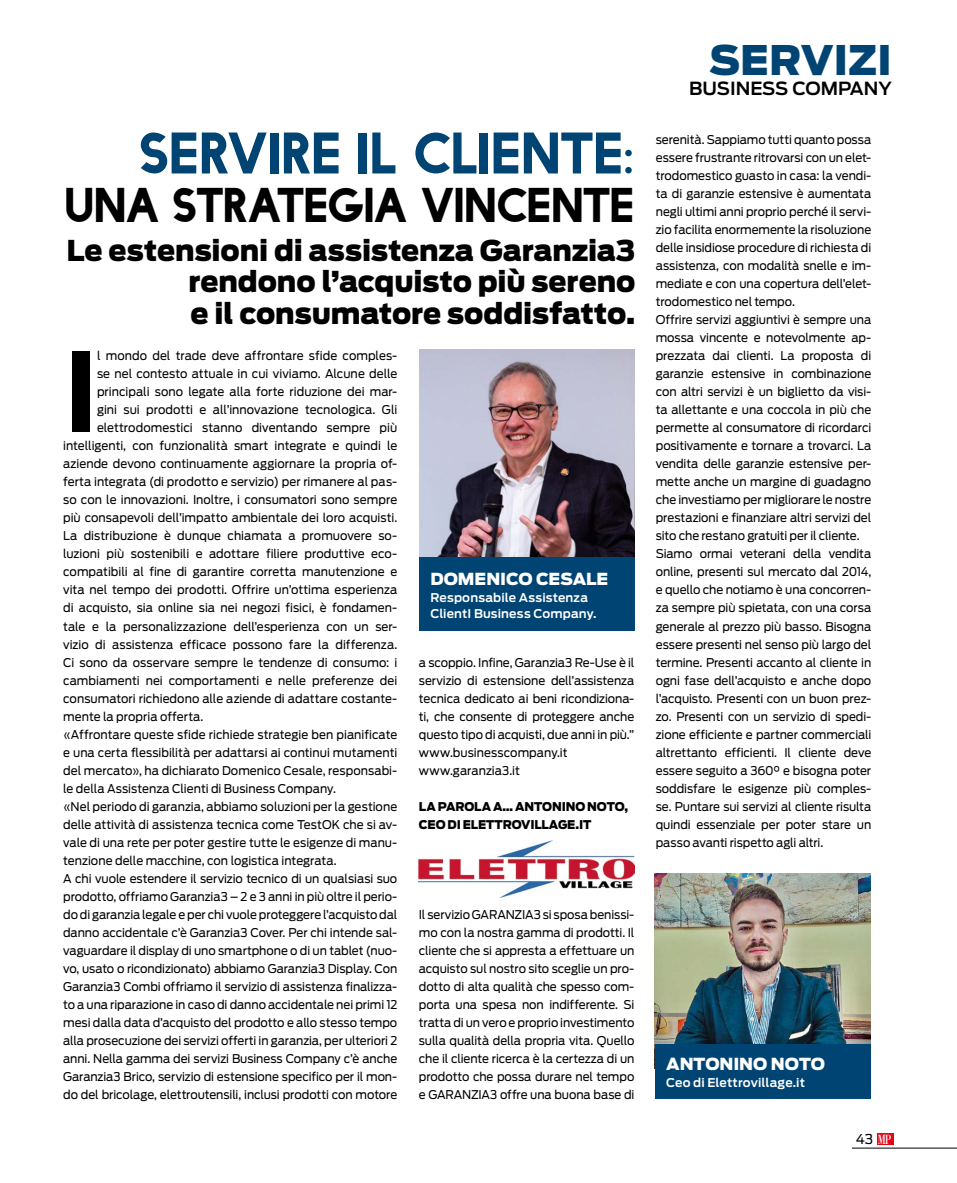
<style>
.page{position:relative;width:957px;height:1183px;background:#fff}
.page>*{position:absolute;margin:0;border:0;box-sizing:border-box;transform-origin:0 0}
.t1{font:700 109.2px "Ford Antenna";color:#000;scale:.96 1}
.t2{font:54px "Facile Sans";letter-spacing:.01em;color:#004473}
.t3{font:45px "Facile Sans";letter-spacing:-.015em;color:#000}
.t4{font:900 40.5px "Ford Antenna";color:#004473}
.t5{font:900 28.5px/31.5px "Ford Antenna";letter-spacing:-.005em;color:#000;text-align:justify}
.t6{font:600 18px "Ford Antenna";color:#000}
.t7{font:900 16.5px "Ford Antenna";letter-spacing:-.005em;color:#fff}
.t8{font:13.5px "Ford Antenna";color:#000}
.t9{font:12px/18px "Ford Antenna";letter-spacing:-.005em;color:#000;scale:.96 1}
.t10{font:600 12px/16.5px "Ford Antenna";letter-spacing:.01em;color:#fff}
.t11{font:900 12px/18px "Ford Antenna";letter-spacing:-.01em;color:#000;scale:.96 1}
.s1{font-family:"Bodoni";font-size:13.8px;color:#fff}
</style>
<div class="page">
<hr style="left:852px;top:1147px;width:105px;height:1px;background:#000">
<div style="left:877px;top:1133px;width:16px;height:11px;background:#e30613"></div>
<img style="left:419px;top:840px;width:215px;height:57px">
<img style="left:419px;top:349px;width:215px;height:207px">
<div style="left:419px;top:556px;width:215px;height:74px;background:#004473"></div>
<img style="left:655px;top:873px;width:215px;height:170px">
<div style="left:655px;top:1043px;width:215px;height:55px;background:#004473"></div>
<h2 class="t2" style="left:141px;top:123px;width:496px">SERVIRE IL CLIENTE:</h2>
<h3 class="t3" style="left:66px;top:179px;width:570px">UNA STRATEGIA VINCENTE</h3>
<h3 class="t5" style="left:188px;top:232px;width:448px;text-indent:-122px">Le estensioni di assistenza Garanzia3 rendono l’acquisto più sereno e il consumatore soddisfatto.</h3>
<h1 class="t1" style="left:63px;top:294px;width:38px">I</h1>
<p class="t9" style="left:97px;top:345px;width:314px">l mondo del trade deve affrontare sfide comples-</p>
<p class="t9" style="left:97px;top:363px;width:314px">se nel contesto attuale in cui viviamo. Alcune delle</p>
<p class="t9" style="left:97px;top:381px;width:314px">principali sono legate alla forte riduzione dei mar-</p>
<p class="t9" style="left:97px;top:399px;width:314px">gini sui prodotti e all’innovazione tecnologica. Gli</p>
<p class="t9" style="left:97px;top:417px;width:314px">elettrodomestici stanno diventando sempre più</p>
<p class="t9" style="left:63px;top:435px;width:349px">intelligenti, con funzionalità smart integrate e quindi le</p>
<p class="t9" style="left:63px;top:453px;width:349px">aziende devono continuamente aggiornare la propria of-</p>
<p class="t9" style="left:63px;top:471px;width:350px">ferta integrata (di prodotto e servizio) per rimanere al pas-</p>
<p class="t9" style="left:63px;top:489px;width:350px">so con le innovazioni. Inoltre, i consumatori sono sempre</p>
<p class="t9" style="left:63px;top:507px;width:349px">più consapevoli dell’impatto ambientale dei loro acquisti.</p>
<p class="t9" style="left:63px;top:525px;width:350px">La distribuzione è dunque chiamata a promuovere so-</p>
<p class="t9" style="left:63px;top:543px;width:349px">luzioni più sostenibili e adottare filiere produttive eco-</p>
<p class="t9" style="left:63px;top:561px;width:350px">compatibili al fine di garantire corretta manutenzione e</p>
<p class="t9" style="left:63px;top:579px;width:349px">vita nel tempo dei prodotti. Offrire un’ottima esperienza</p>
<p class="t9" style="left:63px;top:597px;width:350px">di acquisto, sia online sia nei negozi fisici, è fondamen-</p>
<p class="t9" style="left:63px;top:615px;width:350px">tale e la personalizzazione dell’esperienza con un ser-</p>
<p class="t9" style="left:63px;top:633px;width:349px">vizio di assistenza efficace possono fare la differenza.</p>
<p class="t9" style="left:63px;top:651px;width:350px">Ci sono da osservare sempre le tendenze di consumo: i</p>
<p class="t9" style="left:63px;top:669px;width:349px">cambiamenti nei comportamenti e nelle preferenze dei</p>
<p class="t9" style="left:63px;top:687px;width:350px">consumatori richiedono alle aziende di adattare costante-</p>
<p class="t9" style="left:63px;top:705px;width:148px">mente la propria offerta.</p>
<p class="t9" style="left:63px;top:723px;width:349px">«Affrontare queste sfide richiede strategie ben pianificate</p>
<p class="t9" style="left:63px;top:741px;width:349px">e una certa flessibilità per adattarsi ai continui mutamenti</p>
<p class="t9" style="left:63px;top:759px;width:350px">del mercato», ha dichiarato Domenico Cesale, responsabi-</p>
<p class="t9" style="left:63px;top:777px;width:286px">le della Assistenza Clienti di Business Company.</p>
<p class="t9" style="left:63px;top:795px;width:349px">«Nel periodo di garanzia, abbiamo soluzioni per la gestione</p>
<p class="t9" style="left:63px;top:813px;width:350px">delle attività di assistenza tecnica come TestOK che si av-</p>
<p class="t9" style="left:63px;top:831px;width:350px">vale di una rete per poter gestire tutte le esigenze di manu-</p>
<p class="t9" style="left:63px;top:849px;width:286px">tenzione delle macchine, con logistica integrata.</p>
<p class="t9" style="left:63px;top:867px;width:350px">A chi vuole estendere il servizio tecnico di un qualsiasi suo</p>
<p class="t9" style="left:63px;top:885px;width:350px">prodotto, offriamo Garanzia3 – 2 e 3 anni in più oltre il perio-</p>
<p class="t9" style="left:63px;top:903px;width:349px">do di garanzia legale e per chi vuole proteggere l’acquisto dal</p>
<p class="t9" style="left:63px;top:921px;width:350px">danno accidentale c’è Garanzia3 Cover. Per chi intende sal-</p>
<p class="t9" style="left:63px;top:939px;width:350px">vaguardare il display di uno smartphone o di un tablet (nuo-</p>
<p class="t9" style="left:63px;top:957px;width:350px">vo, usato o ricondizionato) abbiamo Garanzia3 Display. Con</p>
<p class="t9" style="left:63px;top:975px;width:350px">Garanzia3 Combi offriamo il servizio di assistenza finalizza-</p>
<p class="t9" style="left:63px;top:993px;width:350px">to a una riparazione in caso di danno accidentale nei primi 12</p>
<p class="t9" style="left:63px;top:1011px;width:349px">mesi dalla data d’acquisto del prodotto e allo stesso tempo</p>
<p class="t9" style="left:63px;top:1029px;width:349px">alla prosecuzione dei servizi offerti in garanzia, per ulteriori 2</p>
<p class="t9" style="left:63px;top:1047px;width:350px">anni. Nella gamma dei servizi Business Company c’è anche</p>
<p class="t9" style="left:63px;top:1065px;width:350px">Garanzia3 Brico, servizio di estensione specifico per il mon-</p>
<p class="t9" style="left:63px;top:1083px;width:350px">do del bricolage, elettroutensili, inclusi prodotti con motore</p>
<h3 class="t7" style="left:430px;top:563px;width:179px">DOMENICO CESALE</h3>
<p class="t10" style="left:430px;top:587px;width:168px">Responsabile Assistenza<br>ClientI Business Company.</p>
<p class="t9" style="left:419px;top:651px;width:226px">a scoppio. Infine, Garanzia3 Re-Use è il servizio di estensione dell’assistenza tecnica dedicato ai beni ricondiziona&shy;ti, che consente di proteggere anche questo tipo di acquisti, due anni in più.” www.businesscompany.it www.garanzia3.it</p>
<p class="t11" style="left:419px;top:795px;width:220px">LA PAROLA A… ANTONINO NOTO,<br>CEO DI ELETTROVILLAGE.IT</p>
<p class="t9" style="left:419px;top:903px;width:226px;text-align:justify">Il servizio GARANZIA3 si sposa benissi&shy;mo con la nostra gamma di prodotti. Il cliente che si appresta a effettuare un acquisto sul nostro sito sceglie un pro&shy;dotto di alta qualità che spesso com&shy;porta una spesa non indifferente. Si tratta di un vero e proprio investimento sulla qualità della propria vita. Quello che il cliente ricerca è la certezza di un prodotto che possa durare nel tempo e GARANZIA3 offre una buona base di</p>
<h3 class="t4" style="left:709px;top:22px;width:184px">SERVIZI</h3>
<h3 class="t6" style="left:689px;top:73px;width:204px">BUSINESS COMPANY</h3>
<p class="t9" style="left:656px;top:129px;width:226px">serenità. Sappiamo tutti quanto possa essere frustrante ritrovarsi con un elet&shy;trodomestico guasto in casa: la vendi&shy;ta di garanzie estensive è aumentata negli ultimi anni proprio perché il servi&shy;zio facilita enormemente la risoluzione delle insidiose procedure di richiesta di assistenza, con modalità snelle e im&shy;mediate e con una copertura dell’elet&shy;trodomestico nel tempo.<br>Offrire servizi aggiuntivi è sempre una mossa vincente e notevolmente ap&shy;prezzata dai clienti. La proposta di garanzie estensive in combinazione con altri servizi è un biglietto da visi&shy;ta allettante e una coccola in più che permette al consumatore di ricordarci positivamente e tornare a trovarci. La vendita delle garanzie estensive per&shy;mette anche un margine di guadagno che investiamo per migliorare le nostre prestazioni e finanziare altri servizi del sito che restano gratuiti per il cliente.<br>Siamo ormai veterani della vendita online, presenti sul mercato dal 2014, e quello che notiamo è una concorren&shy;za sempre più spietata, con una corsa generale al prezzo più basso. Bisogna essere presenti nel senso più largo del termine. Presenti accanto al cliente in ogni fase dell’acquisto e anche dopo l’acquisto. Presenti con un buon prez&shy;zo. Presenti con un servizio di spedi&shy;zione efficiente e partner commerciali altrettanto efficienti. Il cliente deve essere seguito a 360° e bisogna poter soddisfare le esigenze più comples&shy;se. Puntare sui servizi al cliente risulta quindi essenziale per poter stare un passo avanti rispetto agli altri.</p>
<h3 class="t7" style="left:666px;top:1048px;width:160px">ANTONINO NOTO</h3>
<p class="t10" style="left:666px;top:1072px;width:140px">Ceo di Elettrovillage.it</p>
<p class="t8" style="left:856px;top:1127px;width:37px">43 <span class="s1">MP</span></p>
</div>
